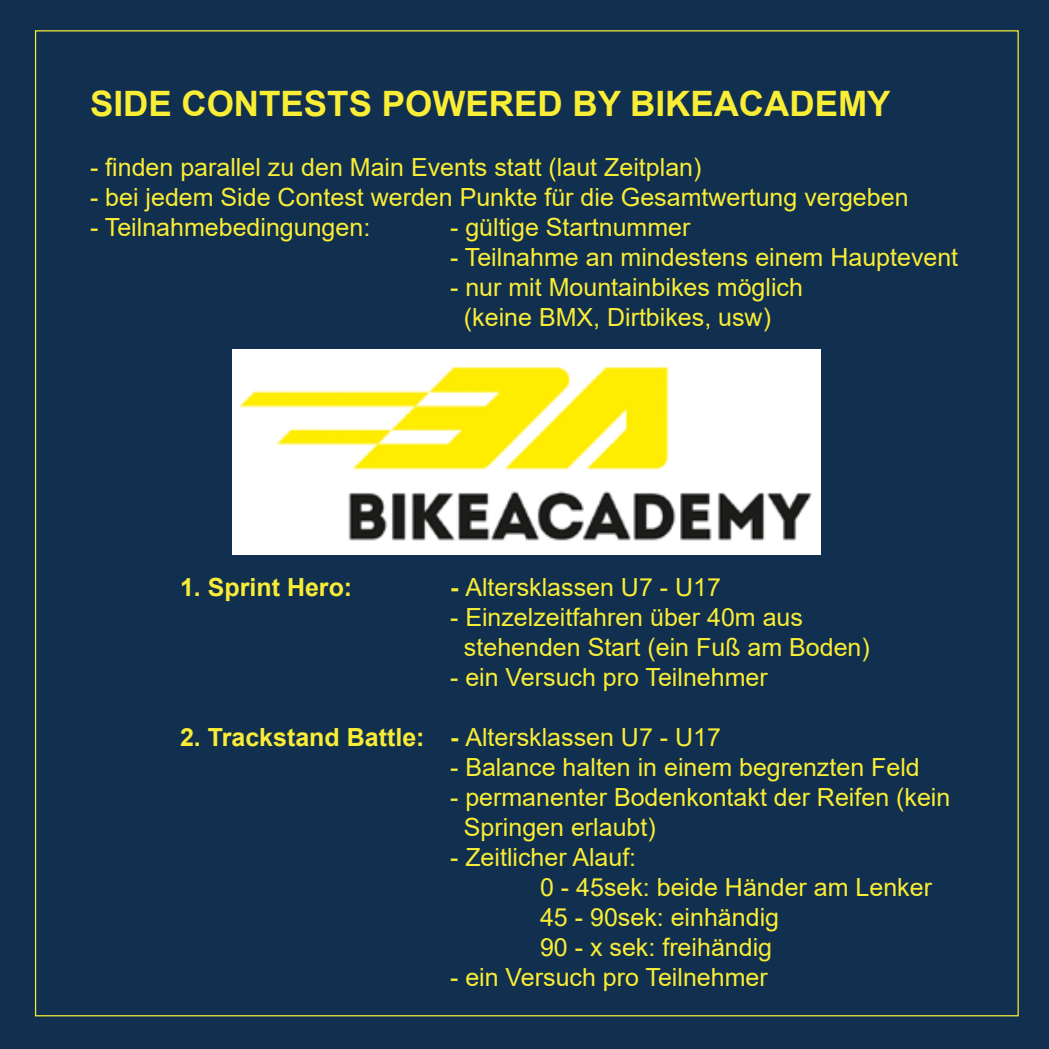
<style>
.page{position:relative;width:1049px;height:1049px;background:#11304f}
.page>*{position:absolute;margin:0;border:0;box-sizing:border-box;transform-origin:0 0}
.t1{font:700 35px "Arial";color:#f9ed36}
.t2{font:25px/30px "Arial";color:#f9ed36}
.t3{font:700 25px "Arial";color:#f9ed36}
.s1{font-weight:700}
.s2{font-weight:400}
</style>
<div class="page">
<img style="left:232px;top:349px;width:588px;height:206px">
<h1 class="t1" style="left:90px;top:79px;width:802px">SIDE CONTESTS POWERED BY BIKEACADEMY</h1>
<p class="t2" style="left:90px;top:152px;width:613px">- finden parallel zu den Main Events statt (laut Zeitplan)</p>
<p class="t2" style="left:90px;top:182px;width:820px">- bei jedem Side Contest werden Punkte für die Gesamtwertung vergeben</p>
<p class="t2" style="left:90px;top:212px;width:282px">- Teilnahmebedingungen:</p>
<p class="t2" style="left:450px;top:212px;width:242px">- gültige Startnummer</p>
<p class="t2" style="left:450px;top:242px;width:510px">- Teilnahme an mindestens einem Hauptevent</p>
<p class="t2" style="left:464px;top:272px;width:340px;text-indent:-14px">- nur mit Mountainbikes möglich (keine BMX, Dirtbikes, usw)</p>
<p class="t3" style="left:180px;top:569px;width:174px">1. Sprint Hero:</p>
<p class="t2" style="left:450px;top:572px;width:272px"><span class="s1">-</span> Altersklassen U7 - U17</p>
<p class="t2" style="left:464px;top:602px;width:407px;text-indent:-14px">- Einzelzeitfahren über 40m aus stehenden Start (ein Fuß am Boden)</p>
<p class="t2" style="left:450px;top:662px;width:319px">- ein Versuch pro Teilnehmer</p>
<p class="t3" style="left:180px;top:719px;width:542px">2. Trackstand Battle: - <span class="s2">Altersklassen U7 - U17</span></p>
<p class="t2" style="left:450px;top:752px;width:471px">- Balance halten in einem begrenzten Feld</p>
<p class="t2" style="left:464px;top:782px;width:488px;text-indent:-14px">- permanenter Bodenkontakt der Reifen (kein<br>Springen erlaubt)</p>
<p class="t2" style="left:540px;top:842px;width:393px;text-indent:-90px">- Zeitlicher Alauf:<br>0 - 45sek: beide Händer am Lenker<br>45 - 90sek: einhändig<br>90 - x sek: freihändig</p>
<p class="t2" style="left:450px;top:962px;width:319px">- ein Versuch pro Teilnehmer</p>
</div>
